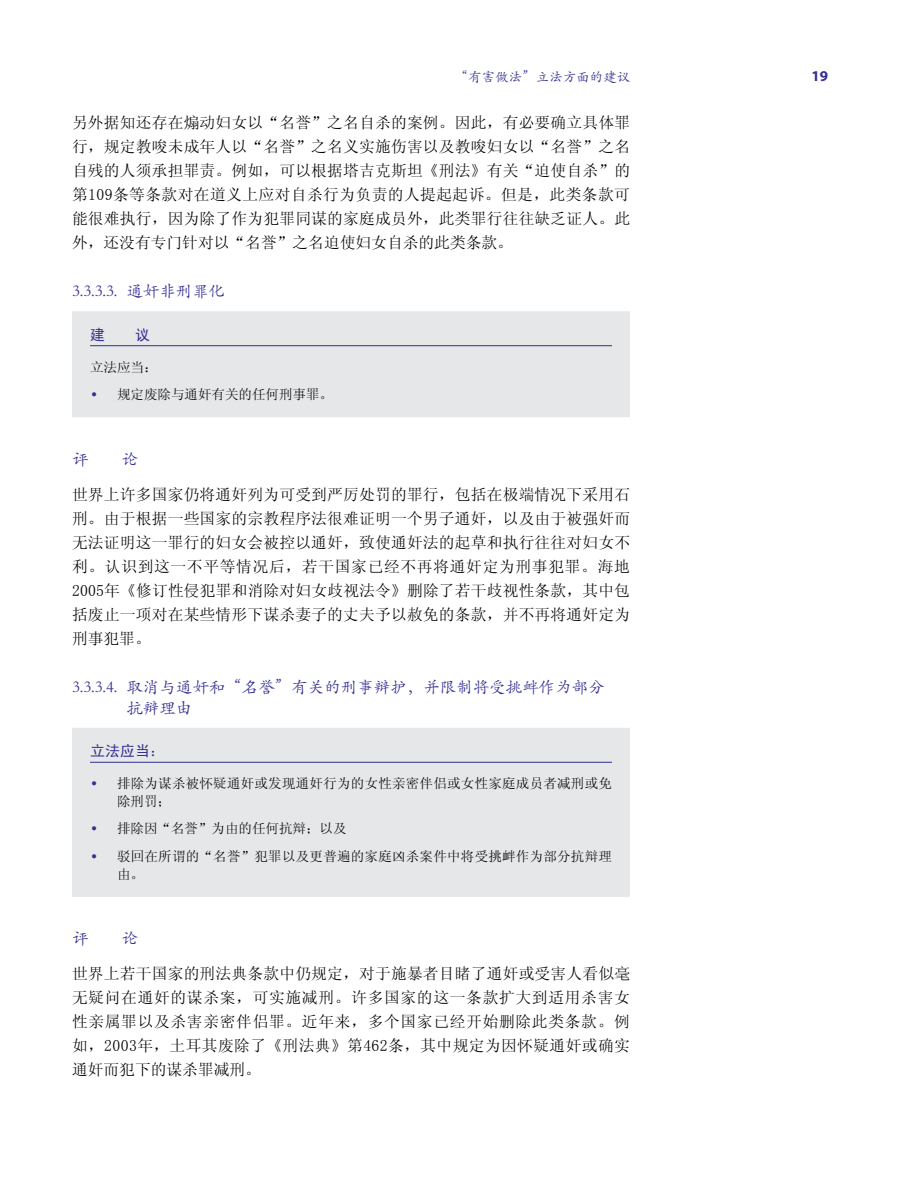
<style>
.page{position:relative;width:918px;height:1188px;background:#fff}
.page>*{position:absolute;margin:0;border:0;box-sizing:border-box;transform-origin:0 0}
.t1{font:16.5px/21px "ST Kaiti";color:#333092}
.t2{font:15.75px/24px "Sim Sun";letter-spacing:.015em;color:#000;text-align:justify}
.t3{font:15px "Sim Hei";color:#333092}
.t4{font:700 15px "Myriad Pro";color:#333092}
.t5{font:13.5px/18px "Sim Sun";letter-spacing:.02em;color:#000}
.t6{font:13.5px "Sim Sun";color:#000}
.t7{font:13.5px "ST Kaiti";color:#333092}
.s1{font-family:"Myriad Pro";font-weight:600;font-stretch:semi-condensed;font-size:18px;color:#333092}
</style>
<div class="page">
<div style="left:72px;top:311px;width:558px;height:106px;background:#e6e7e8"></div>
<hr style="left:90px;top:345px;width:522px;height:1px;background:#333092">
<div style="left:72px;top:728px;width:558px;height:169px;background:#e6e7e8"></div>
<hr style="left:90px;top:762px;width:522px;height:1px;background:#333092">
<p class="t7" style="left:454px;top:68px;width:177px">“有害做法”立法方面的建议</p>
<p class="t4" style="left:811px;top:66px;width:18px">19</p>
<p class="t2" style="left:72px;top:111px;width:560px">另外据知还存在煽动妇女以“名誉”之名自杀的案例。因此，有必要确立具体罪行，规定教唆未成年人以“名誉”之名义实施伤害以及教唆妇女以“名誉”之名自残的人须承担罪责。例如，可以根据塔吉克斯坦《刑法》有关“迫使自杀”的第109条等条款对在道义上应对自杀行为负责的人提起起诉。但是，此类条款可能很难执行，因为除了作为犯罪同谋的家庭成员外，此类罪行往往缺乏证人。此外，还没有专门针对以“名誉”之名迫使妇女自杀的此类条款。</p>
<p class="t1" style="left:72px;top:280px;width:155px">3.3.3.3. 通奸非刑罪化</p>
<p class="t3" style="left:90px;top:327px;width:16px">建</p>
<p class="t3" style="left:135px;top:327px;width:16px">议</p>
<p class="t5" style="left:90px;top:358px;width:69px">立法应当：</p>
<p class="t6" style="left:92px;top:388px;width:243px"><span class="s1">•</span> 规定废除与通奸有关的任何刑事罪。</p>
<p class="t1" style="left:72px;top:448px;width:18px">评</p>
<p class="t1" style="left:122px;top:448px;width:18px">论</p>
<p class="t2" style="left:72px;top:482px;width:560px">世界上许多国家仍将通奸列为可受到严厉处罚的罪行，包括在极端情况下采用石刑。由于根据一些国家的宗教程序法很难证明一个男子通奸，以及由于被强奸而无法证明这一罪行的妇女会被控以通奸，致使通奸法的起草和执行往往对妇女不利。认识到这一不平等情况后，若干国家已经不再将通奸定为刑事犯罪。海地2005年《修订性侵犯罪和消除对妇女歧视法令》删除了若干歧视性条款，其中包括废止一项对在某些情形下谋杀妻子的丈夫予以赦免的条款，并不再将通奸定为刑事犯罪。</p>
<p class="t1" style="left:126px;top:676px;width:480px;text-indent:-54px">3.3.3.4. 取消与通奸和“名誉”有关的刑事辩护，并限制将受挑衅作为部分抗辩理由</p>
<p class="t3" style="left:90px;top:743px;width:76px">立法应当：</p>
<p class="t5" style="left:117px;top:774px;width:496px;text-indent:-26px"><span class="s1">•</span> 排除为谋杀被怀疑通奸或发现通奸行为的女性亲密伴侣或女性家庭成员者减刑或免除刑罚；</p>
<p class="t6" style="left:92px;top:822px;width:257px"><span class="s1">•</span> 排除因“名誉”为由的任何抗辩；以及</p>
<p class="t5" style="left:117px;top:847px;width:496px;text-indent:-26px"><span class="s1">•</span> 驳回在所谓的“名誉”犯罪以及更普遍的家庭凶杀案件中将受挑衅作为部分抗辩理由。</p>
<p class="t1" style="left:72px;top:927px;width:18px">评</p>
<p class="t1" style="left:122px;top:927px;width:18px">论</p>
<p class="t2" style="left:72px;top:962px;width:560px">世界上若干国家的刑法典条款中仍规定，对于施暴者目睹了通奸或受害人看似毫无疑问在通奸的谋杀案，可实施减刑。许多国家的这一条款扩大到适用杀害女性亲属罪以及杀害亲密伴侣罪。近年来，多个国家已经开始删除此类条款。例如，2003年，土耳其废除了《刑法典》第462条，其中规定为因怀疑通奸或确实通奸而犯下的谋杀罪减刑。</p>
</div>
